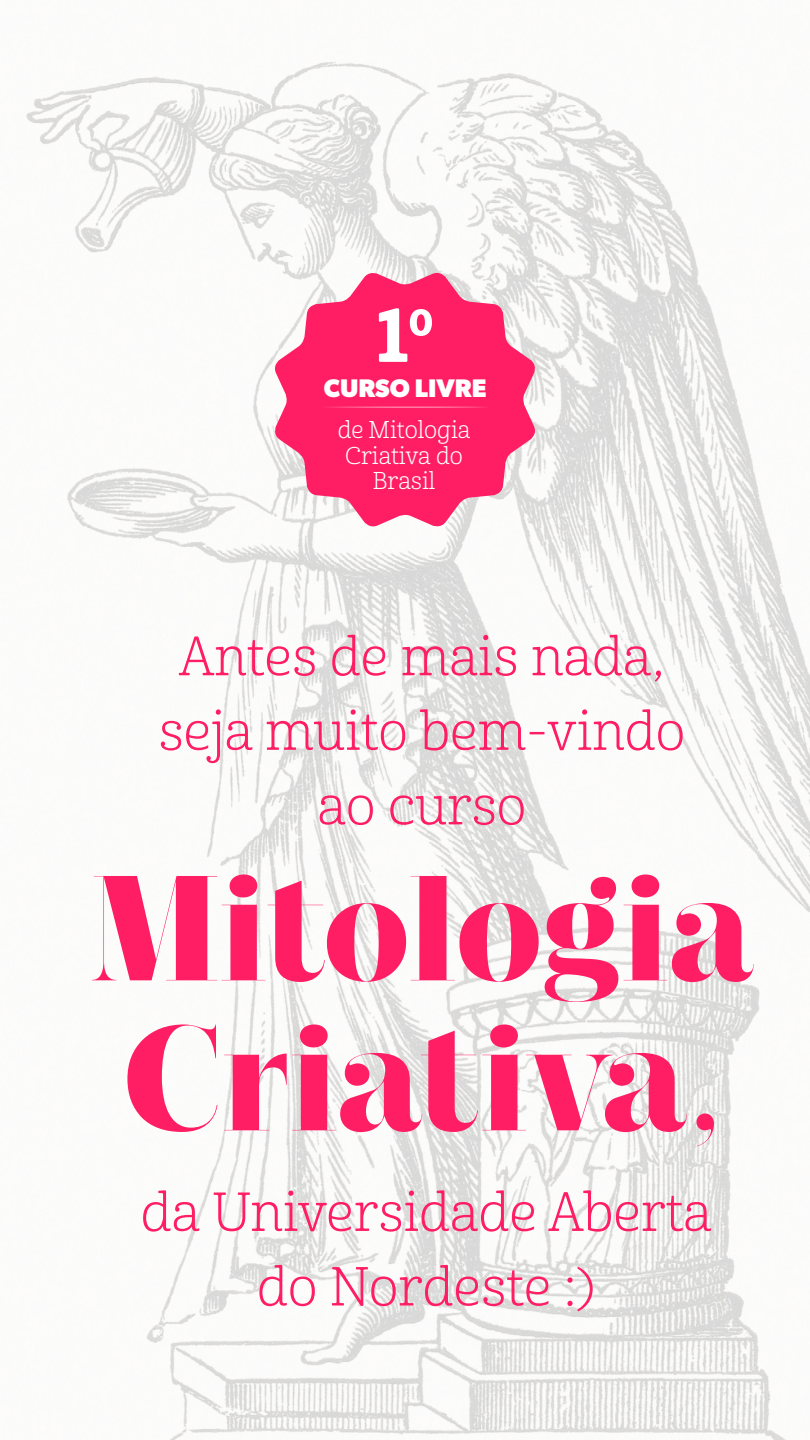
<style>
.page{position:relative;width:810px;height:1440px;background:#fff}
.page>*{position:absolute;margin:0;border:0;box-sizing:border-box;transform-origin:0 0}
.t1{font:900 149.1px/150px "Narziss Pro Cyrillic";letter-spacing:-.02em;color:#ff1e64}
.t2{font:73.72px "Cabrito Con Ex B";color:#fff}
.t3{font:53.25px/74.6px "Cabrito Nor Boo";color:#ff1e64;text-align:center}
.t4{font:700 25.5px "Gibson";color:#fff}
.t5{font:23.62px/25.5px "Cabrito Nor Boo";color:#fff;text-align:center}
.s1{font-weight:500}
</style>
<div class="page">
<img style="left:26px;top:62px;width:784px;height:1378px">
<svg style="left:272px;top:237px;width:266px;height:326px"></svg>
<hr style="left:321px;top:407px;width:168px;height:1px;background:#fff">
<h2 class="t2" style="left:377px;top:287px;width:59px">1º</h2>
<p class="t4" style="left:324px;top:373px;width:164px">CURSO LIVRE</p>
<p class="t5" style="left:338px;top:418px;width:134px">de Mitologia<br>Criativa do<br>Brasil</p>
<p class="t3" style="left:158px;top:621px;width:528px">Antes de mais nada, seja muito bem-vindo ao curso</p>
<h1 class="t1" style="left:90px;top:855px;width:666px">Mitologia<br>Criativa<span class="s1">,</span></h1>
<p class="t3" style="left:141px;top:1176px;width:573px">da Universidade Aberta do Nordeste :)</p>
</div>
